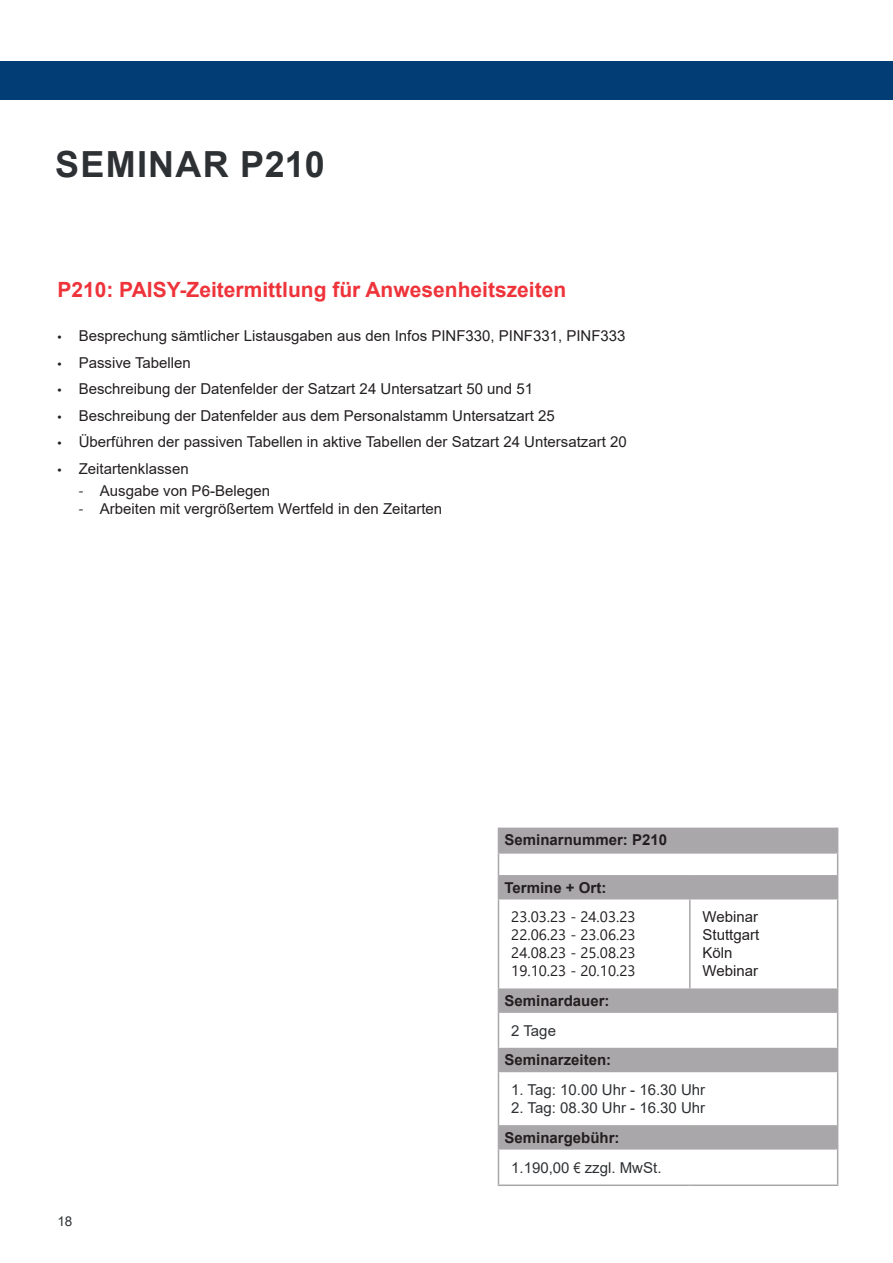
<style>
.page{position:relative;width:893px;height:1263px;background:#fff}
.page>*{position:absolute;margin:0;border:0;box-sizing:border-box;transform-origin:0 0}
.Überschrift{font:700 36px "Arial";letter-spacing:.035em;color:#2e3134}
.Textüberschrift_2_ro{font:700 21px "Arial";color:#ee343a}
.Text{font:15px "Arial";color:#231f20}
.t1{font:700 15px "Arial";color:#231f20}
.t2{font:15px "Arial";color:#2e3134}
.Text-2{font:15px "Segoe UI";color:#231f20}
.t3{font:13.5px "Arial";color:#2e3134}
.s1{font-family:"Myriad Pro"}
.s2{font-family:"Arial Narrow"}
</style>
<div class="page">
<div style="left:0;top:61px;width:893px;height:39px;background:#033d75"></div>
<svg style="left:499px;top:829px;width:338px;height:319px"></svg>
<hr style="left:498px;top:828px;width:192px;height:1px;background:#a9a7a9">
<hr style="left:690px;top:828px;width:148px;height:1px;background:#a9a7a9">
<hr style="left:498px;top:852px;width:192px;height:2px;background:#a9a7a9">
<hr style="left:690px;top:852px;width:148px;height:2px;background:#a9a7a9">
<hr style="left:498px;top:875px;width:192px;height:1px;background:#a9a7a9">
<svg style="left:498px;top:829px;width:1px;height:69px"></svg>
<hr style="left:690px;top:875px;width:148px;height:1px;background:#a9a7a9">
<svg style="left:837px;top:829px;width:1px;height:69px"></svg>
<hr style="left:498px;top:898px;width:192px;height:1px;background:#a9a7a9">
<hr style="left:498px;top:899px;width:1px;height:89px;background:#a9a7a9">
<hr style="left:690px;top:898px;width:148px;height:1px;background:#a9a7a9">
<hr style="left:689px;top:899px;width:2px;height:89px;background:#a9a7a9">
<hr style="left:837px;top:899px;width:1px;height:89px;background:#a9a7a9">
<hr style="left:498px;top:988px;width:192px;height:2px;background:#a9a7a9">
<svg style="left:498px;top:990px;width:1px;height:21px"></svg>
<hr style="left:690px;top:988px;width:148px;height:2px;background:#a9a7a9">
<svg style="left:837px;top:990px;width:1px;height:21px"></svg>
<hr style="left:498px;top:1011px;width:192px;height:2px;background:#a9a7a9">
<hr style="left:498px;top:1013px;width:1px;height:35px;background:#a9a7a9">
<hr style="left:690px;top:1011px;width:148px;height:2px;background:#a9a7a9">
<hr style="left:837px;top:1013px;width:1px;height:35px;background:#a9a7a9">
<hr style="left:498px;top:1048px;width:192px;height:1px;background:#a9a7a9">
<svg style="left:498px;top:1049px;width:1px;height:22px"></svg>
<hr style="left:690px;top:1048px;width:148px;height:1px;background:#a9a7a9">
<svg style="left:837px;top:1049px;width:1px;height:22px"></svg>
<hr style="left:498px;top:1071px;width:192px;height:1px;background:#a9a7a9">
<hr style="left:498px;top:1072px;width:1px;height:53px;background:#a9a7a9">
<hr style="left:690px;top:1071px;width:148px;height:1px;background:#a9a7a9">
<hr style="left:837px;top:1072px;width:1px;height:53px;background:#a9a7a9">
<hr style="left:498px;top:1125px;width:192px;height:2px;background:#a9a7a9">
<svg style="left:498px;top:1127px;width:1px;height:21px"></svg>
<hr style="left:690px;top:1125px;width:148px;height:2px;background:#a9a7a9">
<svg style="left:837px;top:1127px;width:1px;height:21px"></svg>
<hr style="left:498px;top:1148px;width:192px;height:1px;background:#a9a7a9">
<hr style="left:498px;top:1149px;width:1px;height:35px;background:#a9a7a9">
<hr style="left:690px;top:1148px;width:148px;height:1px;background:#a9a7a9">
<hr style="left:837px;top:1149px;width:1px;height:35px;background:#a9a7a9">
<hr style="left:498px;top:1184px;width:192px;height:2px;background:#a9a7a9">
<hr style="left:690px;top:1184px;width:148px;height:2px;background:#a9a7a9">
<p class="Überschrift" style="left:55px;top:139px;width:271px">SEMINAR P210</p>
<p class="Textüberschrift_2_ro" style="left:57px;top:274px;width:510px">P210: PAISY-Zeitermittlung für Anwesenheitszeiten</p>
<p class="Text" style="left:57px;top:326px;width:570px"><span class="s1">•</span> Besprechung sämtlicher Listausgaben aus den Infos PINF330, PINF331, PINF333</p>
<p class="Text" style="left:57px;top:352px;width:135px"><span class="s1">•</span> Passive Tabellen</p>
<p class="Text" style="left:57px;top:379px;width:477px"><span class="s1">•</span> Beschreibung der Datenfelder der Satzart 24 Untersatzart 50 und 51</p>
<p class="Text" style="left:57px;top:405px;width:499px"><span class="s1">•</span> Beschreibung der Datenfelder aus dem Personalstamm Untersatzart 25</p>
<p class="Text" style="left:57px;top:432px;width:571px"><span class="s1">•</span> Überführen der passiven Tabellen in aktive Tabellen der Satzart 24 Untersatzart 20</p>
<p class="Text" style="left:57px;top:458px;width:133px"><span class="s1">•</span> Zeitartenklassen</p>
<p class="Text" style="left:79px;top:480px;width:193px"><span class="s1">-</span> Ausgabe von P6-Belegen</p>
<p class="Text" style="left:79px;top:498px;width:365px"><span class="s1">-</span> Arbeiten mit vergrößertem Wertfeld in den Zeitarten</p>
<p class="t1" style="left:504px;top:829px;width:164px">Seminarnummer: P210</p>
<p class="t1" style="left:504px;top:877px;width:103px">Termine + Ort:</p>
<p class="Text-2" style="left:511px;top:903px;width:126px">23.03.23 - 24.03.23</p>
<p class="Text-2" style="left:511px;top:921px;width:126px">22.06.23 - 23.06.23</p>
<p class="Text-2" style="left:511px;top:939px;width:126px">24.08.23 - 25.08.23</p>
<p class="Text-2" style="left:511px;top:957px;width:126px">19.10.23 - 20.10.23</p>
<p class="Text" style="left:703px;top:907px;width:57px">Webinar</p>
<p class="Text" style="left:703px;top:925px;width:58px">Stuttgart</p>
<p class="Text" style="left:703px;top:943px;width:32px">Köln</p>
<p class="Text" style="left:703px;top:961px;width:57px">Webinar</p>
<p class="t3" style="left:57px;top:1212px;width:17px">18</p>
<p class="t1" style="left:504px;top:990px;width:107px">Seminardauer:</p>
<p class="t2" style="left:511px;top:1020px;width:46px">2 Tage</p>
<p class="t1" style="left:504px;top:1049px;width:108px">Seminarzeiten:</p>
<p class="t2" style="left:511px;top:1079px;width:195px">1. Tag: 10.00 Uhr - 16.30 Uhr</p>
<p class="t2" style="left:511px;top:1097px;width:195px">2. Tag: 08.30 Uhr - 16.30 Uhr</p>
<p class="t1" style="left:504px;top:1127px;width:117px">Seminargebühr:</p>
<p class="t2" style="left:511px;top:1157px;width:152px">1.190,00 <span class="s2">€</span> zzgl. MwSt.</p>
</div>
